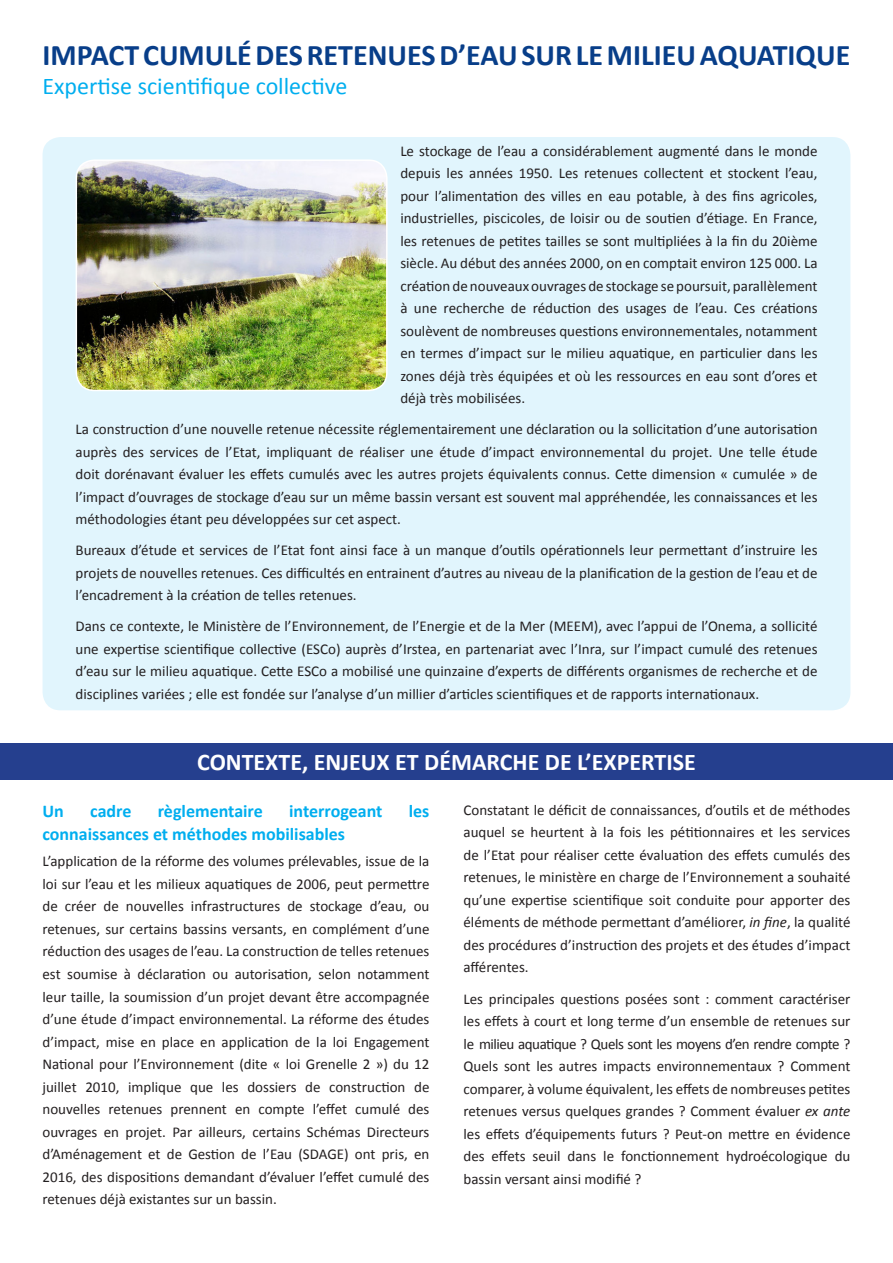
<style>
.page{position:relative;width:893px;height:1263px;background:#fff}
.page>*{position:absolute;margin:0;border:0;box-sizing:border-box;transform-origin:0 0}
.t1{font:700 30px "Calibri";color:#083e89}
.t2{font:700 24px "Calibri";color:#fff}
.t3{font:24px "Calibri";color:#00aeef}
.t4{font:700 18px "Calibri";color:#00aeef}
.t5{font:15px/22.5px "Calibri";color:#231f20;text-align:justify}
.s1{font-style:italic}
</style>
<div class="page">
<div style="left:0;top:743px;width:893px;height:37px;background:#253f8e"></div>
<div style="left:43px;top:137px;width:807px;height:573px;background:#e1f5fd;border-radius:18px"></div>
<img style="left:76px;top:162px;width:309px;height:228px">
<div style="left:76px;top:159px;width:312px;height:232px;border:2px solid #fff;border-radius:18px"></div>
<p class="t1" style="left:43px;top:36px;width:809px">IMPACT CUMULÉ DES RETENUES D’EAU SUR LE MILIEU AQUATIQUE</p>
<p class="t3" style="left:43px;top:71px;width:306px">Expertise scientifique collective</p>
<p class="t5" style="left:400px;top:140px;width:419px">Le stockage de l’eau a considérablement augmenté dans le monde depuis les années 1950. Les retenues collectent et stockent l’eau, pour l’alimentation des villes en eau potable, à des fins agricoles, industrielles, piscicoles, de loisir ou de soutien d’étiage. En France, les retenues de petites tailles se sont multipliées à la fin du 20ième siècle. Au début des années 2000, on en comptait environ 125 000. La création de nouveaux ouvrages de stockage se poursuit, parallèlement à une recherche de réduction des usages de l’eau. Ces créations soulèvent de nombreuses questions environnementales, notamment en termes d’impact sur le milieu aquatique, en particulier dans les zones déjà très équipées et où les ressources en eau sont d’ores et déjà très mobilisées.</p>
<p class="t5" style="left:76px;top:418px;width:743px">La construction d’une nouvelle retenue nécessite réglementairement une déclaration ou la sollicitation d’une autorisation auprès des services de l’Etat, impliquant de réaliser une étude d’impact environnemental du projet. Une telle étude doit dorénavant évaluer les effets cumulés avec les autres projets équivalents connus. Cette dimension « cumulée » de l’impact d’ouvrages de stockage d’eau sur un même bassin versant est souvent mal appréhendée, les connaissances et les méthodologies étant peu développées sur cet aspect.</p>
<p class="t5" style="left:76px;top:539px;width:743px">Bureaux d’étude et services de l’Etat font ainsi face à un manque d’outils opérationnels leur permettant d’instruire les projets de nouvelles retenues. Ces difficultés en entrainent d’autres au niveau de la planification de la gestion de l’eau et de l’encadrement à la création de telles retenues.</p>
<p class="t5" style="left:76px;top:615px;width:743px">Dans ce contexte, le Ministère de l’Environnement, de l’Energie et de la Mer (MEEM), avec l’appui de l’Onema, a sollicité une expertise scientifique collective (ESCo) auprès d’Irstea, en partenariat avec l’Inra, sur l’impact cumulé des retenues d’eau sur le milieu aquatique. Cette ESCo a mobilisé une quinzaine d’experts de différents organismes de recherche et de disciplines variées ; elle est fondée sur l’analyse d’un millier d’articles scientifiques et de rapports internationaux.</p>
<p class="t2" style="left:197px;top:746px;width:500px">CONTEXTE, ENJEUX ET DÉMARCHE DE L’EXPERTISE</p>
<p class="t4" style="left:43px;top:800px;width:23px">Un</p>
<p class="t4" style="left:90px;top:800px;width:43px">cadre</p>
<p class="t4" style="left:158px;top:800px;width:107px">règlementaire</p>
<p class="t4" style="left:289px;top:800px;width:95px">interrogeant</p>
<p class="t4" style="left:409px;top:800px;width:22px">les</p>
<p class="t4" style="left:43px;top:822px;width:304px">connaissances et méthodes mobilisables</p>
<p class="t5" style="left:43px;top:850px;width:388px">L’application de la réforme des volumes prélevables, issue de la loi sur l’eau et les milieux aquatiques de 2006, peut permettre de créer de nouvelles infrastructures de stockage d’eau, ou retenues, sur certains bassins versants, en complément d’une réduction des usages de l’eau. La construction de telles retenues est soumise à déclaration ou autorisation, selon notamment leur taille, la soumission d’un projet devant être accompagnée d’une étude d’impact environnemental. La réforme des études d’impact, mise en place en application de la loi Engagement National pour l’Environnement (dite « loi Grenelle 2 ») du 12 juillet 2010, implique que les dossiers de construction de nouvelles retenues prennent en compte l’effet cumulé des ouvrages en projet. Par ailleurs, certains Schémas Directeurs d’Aménagement et de Gestion de l’Eau (SDAGE) ont pris, en 2016, des dispositions demandant d’évaluer l’effet cumulé des retenues déjà existantes sur un bassin.</p>
<p class="t5" style="left:463px;top:799px;width:388px">Constatant le déficit de connaissances, d’outils et de méthodes auquel se heurtent à la fois les pétitionnaires et les services de l’Etat pour réaliser cette évaluation des effets cumulés des retenues, le ministère en charge de l’Environnement a souhaité qu’une expertise scientifique soit conduite pour apporter des éléments de méthode permettant d’améliorer, <span class="s1">in fine</span>, la qualité des procédures d’instruction des projets et des études d’impact afférentes.</p>
<p class="t5" style="left:463px;top:987px;width:388px">Les principales questions posées sont : comment caractériser les effets à court et long terme d’un ensemble de retenues sur le milieu aquatique ? Quels sont les moyens d’en rendre compte ?<br>Quels sont les autres impacts environnementaux ? Comment comparer, à volume équivalent, les effets de nombreuses petites retenues versus quelques grandes ? Comment évaluer <span class="s1">ex ante </span>les effets d’équipements futurs ? Peut-on mettre en évidence des effets seuil dans le fonctionnement hydroécologique du bassin versant ainsi modifié ?</p>
</div>
